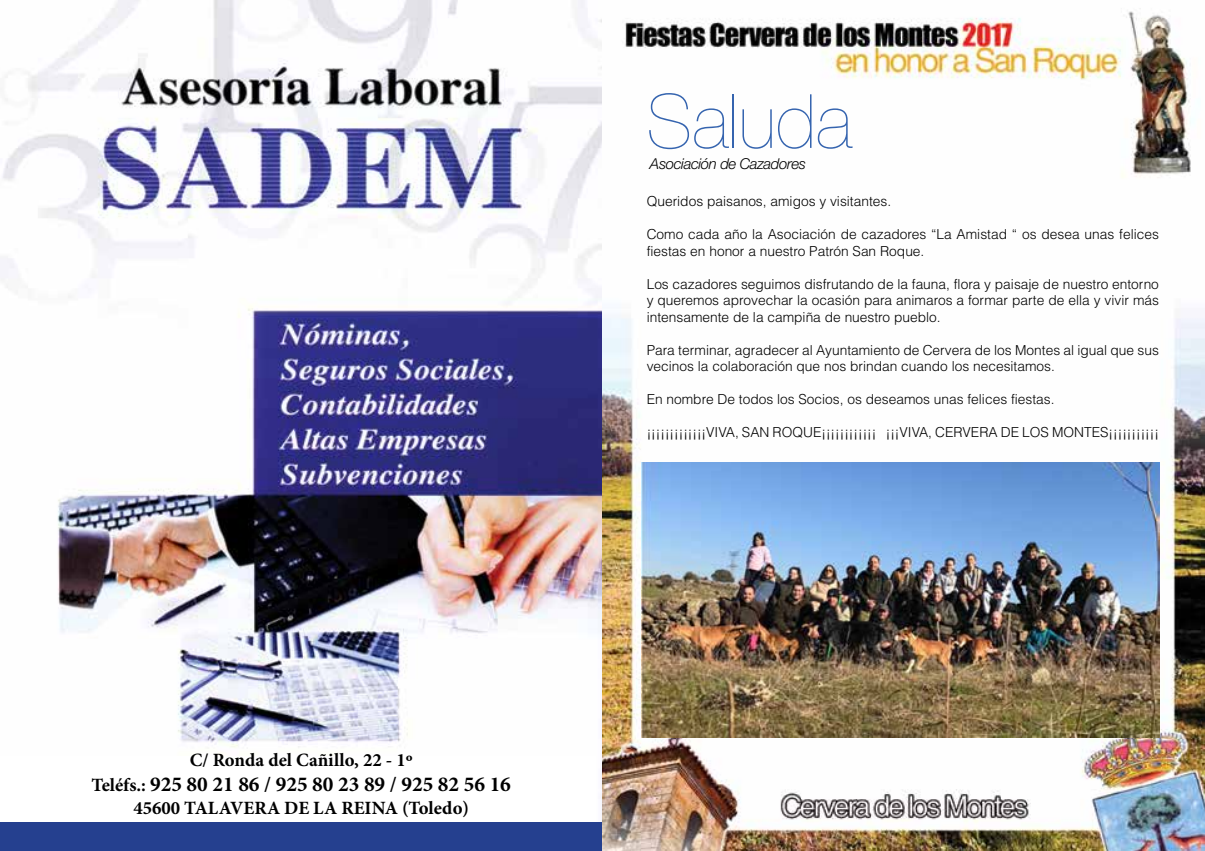
<style>
.page{position:relative;width:1205px;height:851px;background:#fff}
.page>*{position:absolute;margin:0;border:0;box-sizing:border-box;transform-origin:0 0}
.t1{font:200 75px "Helvetica Neue LT Std";color:#3564af}
.t2{font:700 21.25px "Minion Pro";color:#000}
.t3{font:700 18.75px "Minion Pro";color:#000}
.t4{font:italic 300 15px "Helvetica Neue LT Std";letter-spacing:-.025em;color:#000}
.t5{font:300 13.75px/16.5px "Helvetica LT Std";color:#000}
.s1{font-size:18.75px}
</style>
<div class="page">
<img style="left:0;top:0;width:602px;height:799px">
<div style="left:0;top:756px;width:595px;height:94px;background:#fff"></div>
<div style="left:0;top:822px;width:602px;height:28px;background:#25408f"></div>
<img style="left:602px;top:8px;width:603px;height:842px">
<img style="left:641px;top:462px;width:518px;height:275px">
<h3 class="t3" style="left:190px;top:746px;width:224px">C/ Ronda del Cañillo, 22 - 1º</h3>
<h2 class="t2" style="left:92px;top:769px;width:421px"><span class="s1">Teléfs.:</span> 925 80 21 86 / 925 80 23 89 / 925 82 56 16</h2>
<h3 class="t3" style="left:133px;top:794px;width:337px">45600 TALAVERA DE LA REINA (Toledo)</h3>
<h1 class="t1" style="left:647px;top:78px;width:207px">Saluda</h1>
<p class="t4" style="left:650px;top:155px;width:157px">Asociación de Cazadores</p>
<p class="t5" style="left:647px;top:193px;width:246px">Queridos paisanos, amigos y visitantes.</p>
<p class="t5" style="left:647px;top:226px;width:514px">Como cada año la Asociación de cazadores “La Amistad “ os desea unas felices fiestas en honor a nuestro Patrón San Roque.</p>
<p class="t5" style="left:647px;top:275px;width:514px;text-align:justify">Los cazadores seguimos disfrutando de la fauna, flora y paisaje de nuestro entorno y queremos aprovechar la ocasión para animaros a formar parte de ella y vivir más intensamente de la campiña de nuestro pueblo.</p>
<p class="t5" style="left:647px;top:341px;width:514px">Para terminar, agradecer al Ayuntamiento de Cervera de los Montes al igual que sus vecinos la colaboración que nos brindan cuando los necesitamos.</p>
<p class="t5" style="left:647px;top:391px;width:409px">En nombre De todos los Socios, os deseamos unas felices fiestas.</p>
<p class="t5" style="left:647px;top:424px;width:514px">¡¡¡¡¡¡¡¡¡¡¡¡¡VIVA, SAN ROQUE¡¡¡¡¡¡¡¡¡¡¡¡ ¡¡¡VIVA, CERVERA DE LOS MONTES¡¡¡¡¡¡¡¡¡¡¡</p>
</div>
